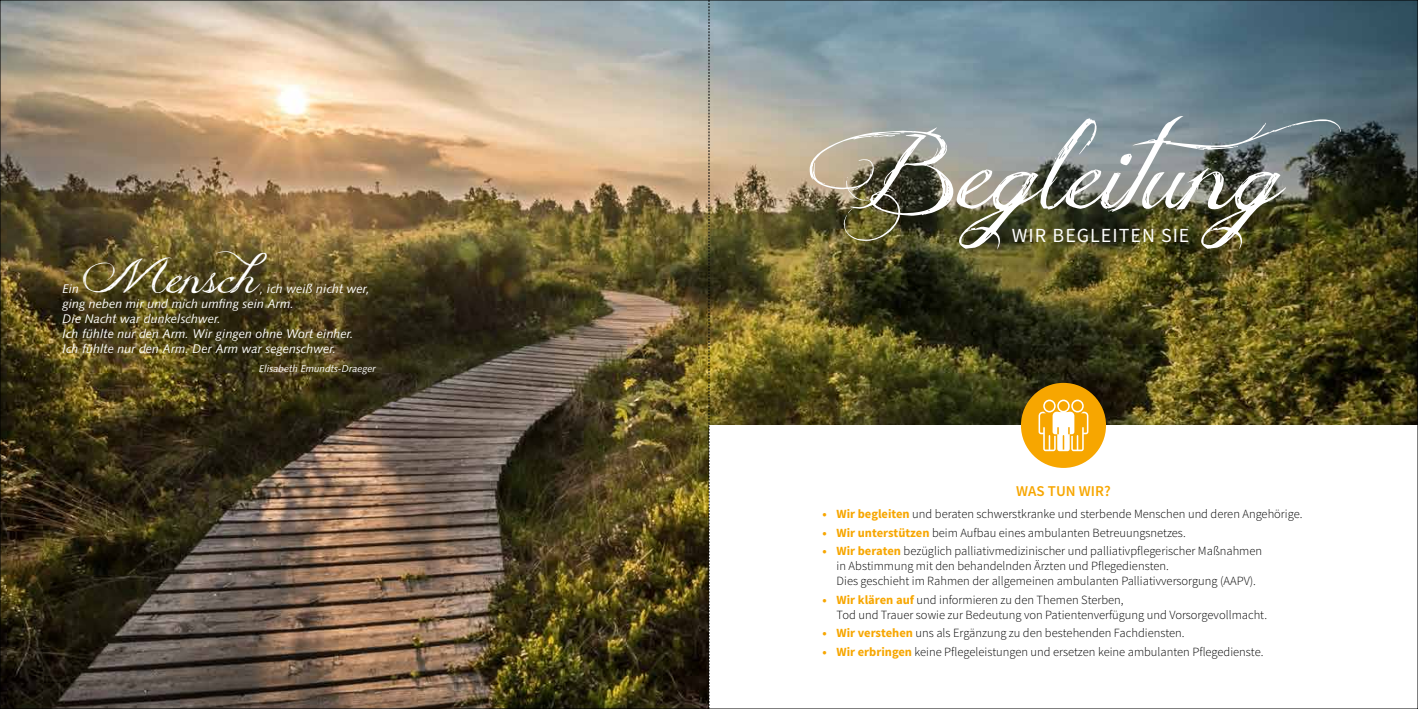
<style>
.page{position:relative;width:1418px;height:709px;background:#fff}
.page>*{position:absolute;margin:0;border:0;box-sizing:border-box;transform-origin:0 0}
.t1{font:107.5px "Jellyka Delicious Cake";color:#fff}
.t2{font:47.5px "Jellyka Delicious Cake";color:#fff}
.t3{font:20px "Source Sans Pro";letter-spacing:.05em;color:#fff}
.t4{font:600 15px "Source Sans Pro";color:#f7a600}
.t5{font:300 12.5px/15px "Source Sans Pro";color:#000}
.t6{font:italic 12.5px/15px "Syntax LT Std";color:#fff}
.t7{font:italic 10px "Syntax LT Std";color:#fff}
.s1{font-weight:700;color:#f7a600}
</style>
<div class="page">
<img style="left:2px;top:2px;width:1413px;height:705px">
<div style="left:709px;top:425px;width:708px;height:284px;background:#fff"></div>
<div style="left:1020px;top:383px;width:86px;height:85px;background:#f7a600;border-radius:50%"></div>
<svg style="left:1038px;top:399px;width:50px;height:52px"></svg>
<svg style="left:708px;top:0;width:1px;height:709px"></svg>
<h2 class="t2" style="left:83px;top:245px;width:209px">Mensch</h2>
<p class="t6" style="left:63px;top:281px;width:309px;text-indent:197px">, ich weiß nicht wer, ging neben mir und mich umfing sein Arm.<br>Die Nacht war dunkelschwer.<br>Ich fühlte nur den Arm. Wir gingen ohne Wort einher.<br>Ich fühlte nur den Arm. Der Arm war segenschwer.</p>
<p class="t7" style="left:259px;top:362px;width:118px">Elisabeth Emundts-Draeger</p>
<p class="t6" style="left:63px;top:281px;width:18px">Ein</p>
<h1 class="t1" style="left:846px;top:101px;width:518px">Begleitung</h1>
<h3 class="t3" style="left:1011px;top:223px;width:179px">WIR BEGLEITEN SIE</h3>
<p class="t4" style="left:1016px;top:481px;width:96px">WAS TUN WIR?</p>
<p class="t5" style="left:822px;top:506px;width:481px"><span class="s1">• Wir begleiten</span> und beraten schwerstkranke und sterbende Menschen und deren Angehörige.</p>
<p class="t5" style="left:822px;top:525px;width:365px"><span class="s1">• Wir unterstützen</span> beim Aufbau eines ambulanten Betreuungsnetzes.</p>
<p class="t5" style="left:836px;top:543px;width:427px;text-indent:-14px"><span class="s1">• Wir beraten</span> bezüglich palliativmedizinischer und palliativpflegerischer Maßnahmen in Abstimmung mit den behandelnden Ärzten und Pflegediensten.<br>Dies geschieht im Rahmen der allgemeinen ambulanten Palliativversorgung (AAPV).</p>
<p class="t5" style="left:836px;top:592px;width:432px;text-indent:-14px"><span class="s1">• Wir klären auf</span> und informieren zu den Themen Sterben,<br>Tod und Trauer sowie zur Bedeutung von Patientenverfügung und Vorsorgevollmacht.</p>
<p class="t5" style="left:822px;top:625px;width:364px"><span class="s1">• Wir verstehen</span> uns als Ergänzung zu den bestehenden Fachdiensten.</p>
<p class="t5" style="left:822px;top:644px;width:442px"><span class="s1">• Wir erbringen</span> keine Pflegeleistungen und ersetzen keine ambulanten Pflegedienste.</p>
</div>
